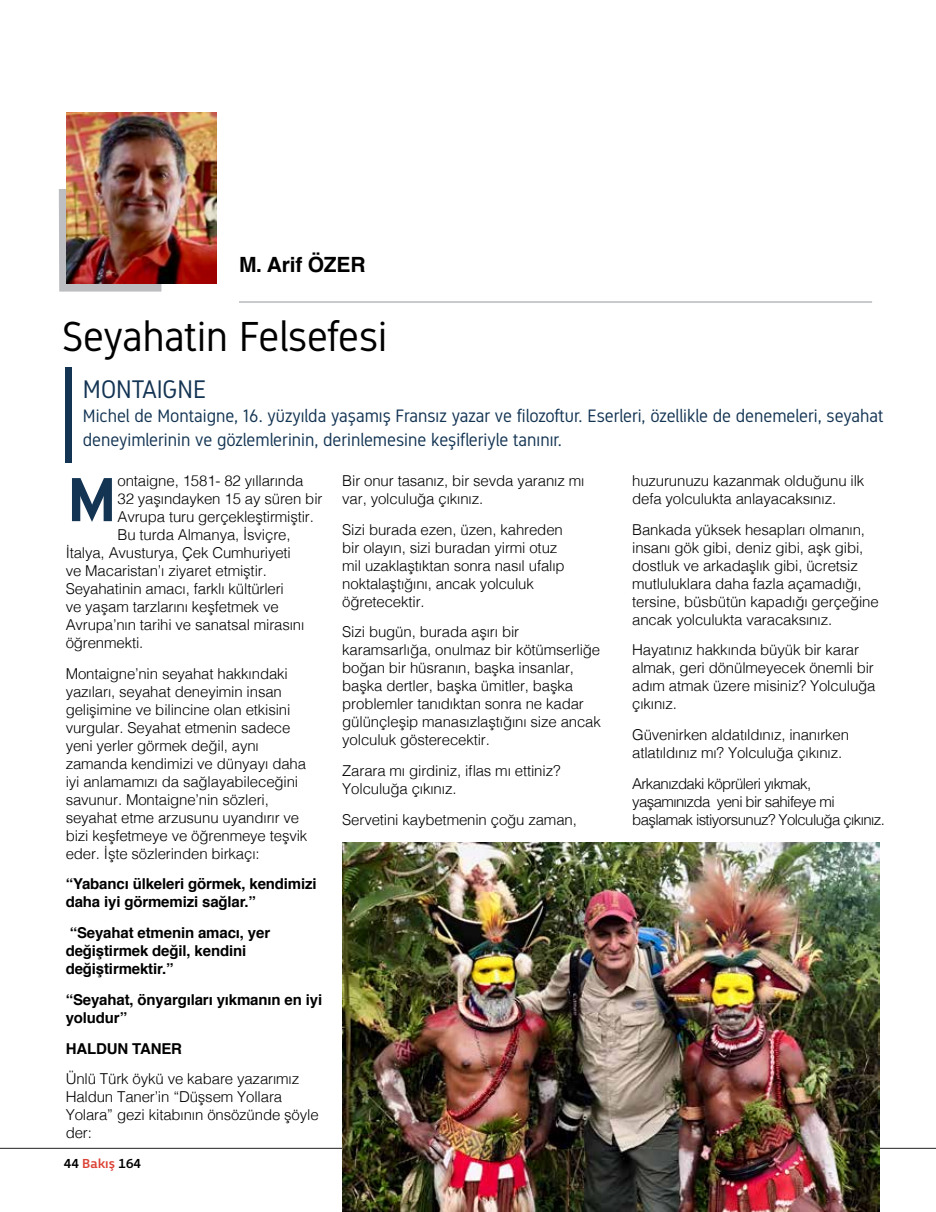
<style>
.page{position:relative;width:936px;height:1212px;background:#fff}
.page>*{position:absolute;margin:0;border:0;box-sizing:border-box;transform-origin:0 0}
.t1{font:700 61.5px "Overpass";color:#133453}
.t2{font:42px "Gidole";color:#000}
.t3{font:25.5px "Gidole";color:#133453}
.t4{font:700 21px "Helvetica";letter-spacing:-.01em;color:#000}
.t5{font:18px/24px "Gidole";color:#133453}
.t6{font:300 15px/18px "Helvetica";letter-spacing:-.01em;color:#000}
.t7{font:700 15px/18px "Helvetica";letter-spacing:-.01em;color:#000}
.t8{font:300 15px/18px "Helvetica";letter-spacing:-.04em;color:#000}
.t9{font:13.5px "Priva Three Pro";color:#000}
.s1{color:#dc4134}
</style>
<div class="page">
<hr style="left:0;top:1148px;width:935px;height:1px;background:#231f20">
<div style="left:65px;top:367px;width:6px;height:95px;background:#133453"></div>
<svg style="left:59px;top:189px;width:102px;height:103px;background:#b7b1b1"></svg>
<hr style="left:239px;top:302px;width:633px;height:1px;background:#939698">
<img style="left:67px;top:113px;width:150px;height:170px">
<img style="left:342px;top:842px;width:537px;height:370px">
<h3 class="t4" style="left:239px;top:248px;width:128px">M. Arif ÖZER</h3>
<h2 class="t2" style="left:62px;top:311px;width:326px">Seyahatin Felsefesi</h2>
<h3 class="t3" style="left:83px;top:374px;width:125px">MONTAIGNE</h3>
<p class="t5" style="left:83px;top:404px;width:802px">Michel de Montaigne, 16. yüzyılda yaşamış Fransız yazar ve filozoftur. Eserleri, özellikle de denemeleri, seyahat deneyimlerinin ve gözlemlerinin, derinlemesine keşifleriyle tanınır.</p>
<p class="t6" style="left:117px;top:470px;width:187px">ontaigne, 1581- 82 yıllarında</p>
<p class="t6" style="left:117px;top:488px;width:206px">32 yaşındayken 15 ay süren bir</p>
<p class="t6" style="left:117px;top:506px;width:198px">Avrupa turu gerçekleştirmiştir.</p>
<p class="t6" style="left:117px;top:524px;width:174px">Bu turda Almanya, İsviçre,</p>
<p class="t6" style="left:66px;top:542px;width:227px">İtalya, Avusturya, Çek Cumhuriyeti</p>
<p class="t6" style="left:66px;top:560px;width:203px">ve Macaristan’ı ziyaret etmiştir.</p>
<p class="t6" style="left:66px;top:578px;width:220px">Seyahatinin amacı, farklı kültürleri</p>
<p class="t6" style="left:66px;top:596px;width:214px">ve yaşam tarzlarını keşfetmek ve</p>
<p class="t6" style="left:66px;top:614px;width:240px">Avrupa’nın tarihi ve sanatsal mirasını</p>
<p class="t6" style="left:66px;top:632px;width:79px">öğrenmekti.</p>
<p class="t6" style="left:66px;top:663px;width:243px">Montaigne’nin seyahat hakkındaki yazıları, seyahat deneyimin insan gelişimine ve bilincine olan etkisini vurgular. Seyahat etmenin sadece yeni yerler görmek değil, aynı zamanda kendimizi ve dünyayı daha iyi anlamamızı da sağlayabileceğini savunur. Montaigne’nin sözleri, seyahat etme arzusunu uyandırır ve bizi keşfetmeye ve öğrenmeye teşvik eder. İşte sözlerinden birkaçı:</p>
<p class="t7" style="left:66px;top:875px;width:252px">“Yabancı ülkeleri görmek, kendimizi daha iyi görmemizi sağlar.”</p>
<p class="t7" style="left:66px;top:924px;width:206px">“Seyahat etmenin amacı, yer değiştirmek değil, kendini değiştirmektir.”</p>
<p class="t7" style="left:66px;top:991px;width:258px">“Seyahat, önyargıları yıkmanın en iyi yoludur”</p>
<p class="t7" style="left:66px;top:1039px;width:118px">HALDUN TANER</p>
<p class="t6" style="left:66px;top:1069px;width:254px">Ünlü Türk öykü ve kabare yazarımız<br>Haldun Taner’in “Düşsem Yollara<br>Yolara” gezi kitabının önsözünde şöyle der:</p>
<h1 class="t1" style="left:66px;top:461px;width:52px">M</h1>
<p class="t9" style="left:64px;top:1154px;width:79px">44 <span class="s1">Bakış</span> 164</p>
<p class="t6" style="left:342px;top:470px;width:244px">Bir onur tasanız, bir sevda yaranız mı var, yolculuğa çıkınız.</p>
<p class="t6" style="left:342px;top:519px;width:224px">Sizi burada ezen, üzen, kahreden bir olayın, sizi buradan yirmi otuz mil uzaklaştıktan sonra nasıl ufalıp noktalaştığını, ancak yolculuk öğretecektir.</p>
<p class="t6" style="left:342px;top:622px;width:260px">Sizi bugün, burada aşırı bir karamsarlığa, onulmaz bir kötümserliğe boğan bir hüsranın, başka insanlar, başka dertler, başka ümitler, başka problemler tanıdıktan sonra ne kadar gülünçleşip manasızlaştığını size ancak yolculuk gösterecektir.</p>
<p class="t6" style="left:342px;top:761px;width:220px">Zarara mı girdiniz, iflas mı ettiniz?<br>Yolculuğa çıkınız.</p>
<p class="t6" style="left:342px;top:809px;width:236px">Servetini kaybetmenin çoğu zaman,</p>
<p class="t6" style="left:632px;top:470px;width:234px">huzurunuzu kazanmak olduğunu ilk defa yolculukta anlayacaksınız.</p>
<p class="t6" style="left:632px;top:519px;width:248px">Bankada yüksek hesapları olmanın, insanı gök gibi, deniz gibi, aşk gibi, dostluk ve arkadaşlık gibi, ücretsiz mutluluklara daha fazla açamadığı, tersine, büsbütün kapadığı gerçeğine ancak yolculukta varacaksınız.</p>
<p class="t6" style="left:632px;top:640px;width:245px">Hayatınız hakkında büyük bir karar almak, geri dönülmeyecek önemli bir adım atmak üzere misiniz? Yolculuğa çıkınız.</p>
<p class="t6" style="left:632px;top:725px;width:218px">Güvenirken aldatıldınız, inanırken atlatıldınız mı? Yolculuğa çıkınız.</p>
<p class="t8" style="left:632px;top:773px;width:254px">Arkanızdaki köprüleri yıkmak, yaşamınızda yeni bir sahifeye mi başlamak istiyorsunuz? Yolculuğa çıkınız.</p>
</div>
